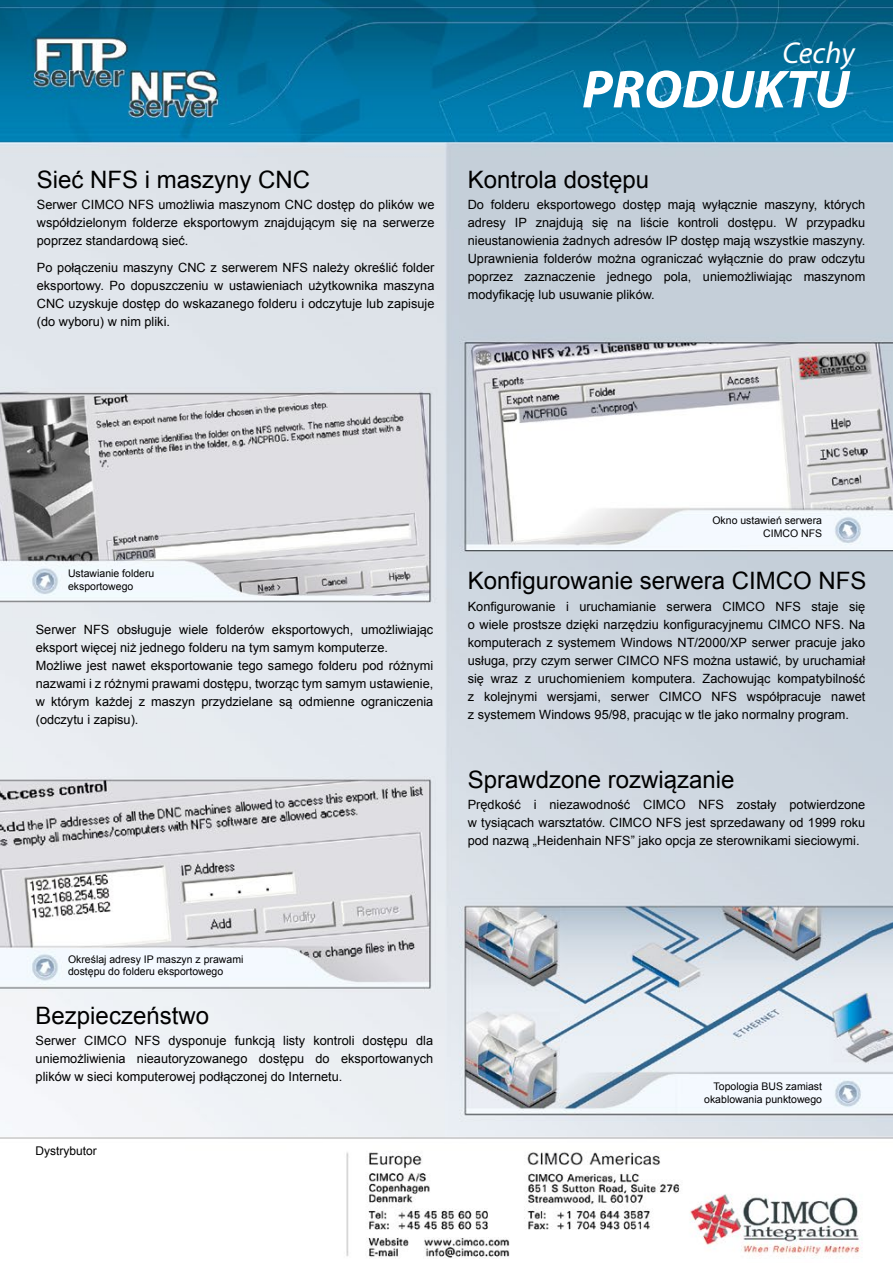
<style>
.page{position:relative;width:893px;height:1263px;background:#fff}
.page>*{position:absolute;margin:0;border:0;box-sizing:border-box;transform-origin:0 0}
.t1{font:italic 700 53.85px "Myriad Pro";color:#fff}
.t2{font:italic 30.3px "Myriad Pro";letter-spacing:-.005em;color:#fff}
.t3{font:24px "Arial";color:#000}
.t4{font:12.75px/18px "Arial";color:#000;text-align:justify}
.t5{font:12px "Arial";color:#000}
.t6{font:10.5px/12.6px "Arial";color:#000;text-align:right}
</style>
<div class="page">
<img style="left:0;top:0;width:893px;height:1259px">
<h2 class="t2" style="left:782px;top:34px;width:74px">Cechy</h2>
<h1 class="t1" style="left:582px;top:54px;width:269px">PRODUKTU</h1>
<h3 class="t3" style="left:37px;top:163px;width:275px">Sieć NFS i maszyny CNC</h3>
<h3 class="t3" style="left:468px;top:163px;width:183px">Kontrola dostępu</h3>
<p class="t4" style="left:37px;top:196px;width:399px">Serwer CIMCO NFS umożliwia maszynom CNC dostęp do plików we współdzielonym folderze eksportowym znajdującym się na serwerze poprzez standardową sieć.</p>
<p class="t4" style="left:37px;top:258px;width:399px">Po połączeniu maszyny CNC z serwerem NFS należy określić folder eksportowy. Po dopuszczeniu w ustawieniach użytkownika maszyna CNC uzyskuje dostęp do wskazanego folderu i odczytuje lub zapisuje (do wyboru) w nim pliki.</p>
<p class="t4" style="left:468px;top:196px;width:399px">Do folderu eksportowego dostęp mają wyłącznie maszyny, których adresy IP znajdują się na liście kontroli dostępu. W przypadku nieustanowienia żadnych adresów IP dostęp mają wszystkie maszyny.<br>Uprawnienia folderów można ograniczać wyłącznie do praw odczytu poprzez zaznaczenie jednego pola, uniemożliwiając maszynom modyfikację lub usuwanie plików.</p>
<p class="t6" style="left:68px;top:567px;width:88px;text-align:left">Ustawianie folderu eksportowego</p>
<p class="t4" style="left:36px;top:620px;width:399px;text-align:left">Serwer NFS obsługuje wiele folderów eksportowych, umożliwiając eksport więcej niż jednego folderu na tym samym komputerze.<br>Możliwe jest nawet eksportowanie tego samego folderu pod różnymi nazwami i z różnymi prawami dostępu, tworząc tym samym ustawienie, w którym każdej z maszyn przydzielane są odmienne ograniczenia (odczytu i zapisu).</p>
<p class="t6" style="left:712px;top:514px;width:111px">Okno ustawień serwera<br>CIMCO NFS</p>
<h3 class="t3" style="left:468px;top:564px;width:400px">Konfigurowanie serwera CIMCO NFS</h3>
<p class="t4" style="left:468px;top:597px;width:399px">Konfigurowanie i uruchamianie serwera CIMCO NFS staje się o wiele prostsze dzięki narzędziu konfiguracyjnemu CIMCO NFS. Na komputerach z systemem Windows NT/2000/XP serwer pracuje jako usługa, przy czym serwer CIMCO NFS można ustawić, by uruchamiał się wraz z uruchomieniem komputera. Zachowując kompatybilność z kolejnymi wersjami, serwer CIMCO NFS współpracuje nawet z systemem Windows 95/98, pracując w tle jako normalny program.</p>
<h3 class="t3" style="left:468px;top:762px;width:268px">Sprawdzone rozwiązanie</h3>
<p class="t4" style="left:468px;top:796px;width:399px">Prędkość i niezawodność CIMCO NFS zostały potwierdzone w tysiącach warsztatów. CIMCO NFS jest sprzedawany od 1999 roku pod nazwą „Heidenhain NFS” jako opcja ze sterownikami sieciowymi.</p>
<p class="t6" style="left:68px;top:952px;width:177px;text-align:left">Określaj adresy IP maszyn z prawami dostępu do folderu eksportowego</p>
<h3 class="t3" style="left:36px;top:999px;width:175px">Bezpieczeństwo</h3>
<p class="t4" style="left:36px;top:1032px;width:399px">Serwer CIMCO NFS dysponuje funkcją listy kontroli dostępu dla uniemożliwienia nieautoryzowanego dostępu do eksportowanych plików w sieci komputerowej podłączonej do Internetu.</p>
<p class="t5" style="left:36px;top:1143px;width:63px">Dystrybutor</p>
<p class="t6" style="left:704px;top:1080px;width:119px">Topologia BUS zamiast okablowania punktowego</p>
</div>
